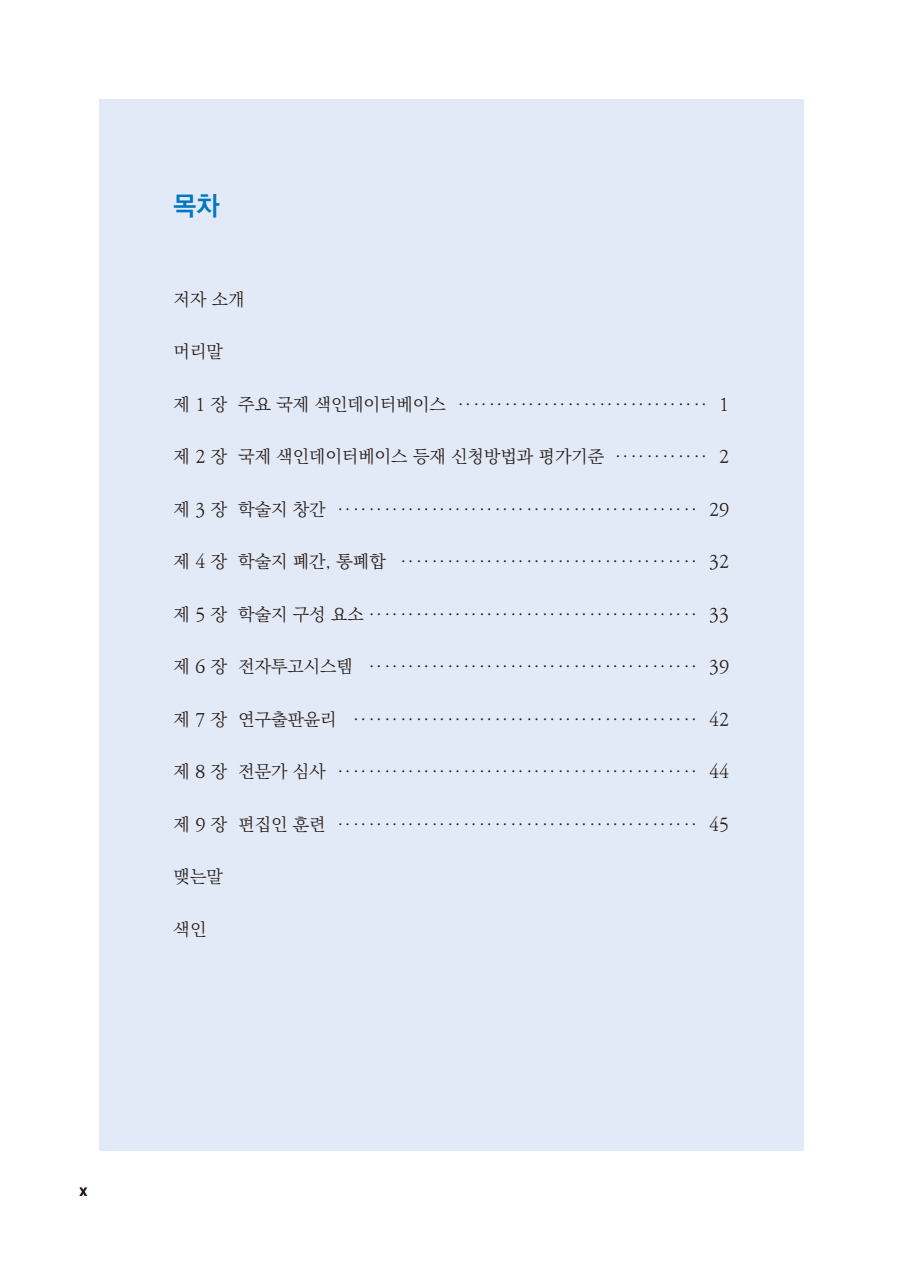
<style>
.page{position:relative;width:903px;height:1275px;background:#fff}
.page>*{position:absolute;margin:0;border:0;box-sizing:border-box;transform-origin:0 0}
.sub_title{font:700 26.25px "Ko Pub Dotum";color:#0077c0}
.t1{font:300 17.5px "Ko Pub Batang";color:#231916}
.t2{font:500 15.75px "Roboto";color:#231916}
</style>
<div class="page">
<div style="left:99px;top:99px;width:705px;height:1052px;background:#e3eaf7"></div>
<p class="sub_title" style="left:174px;top:192px;width:47px">목차</p>
<p class="t1" style="left:174px;top:290px;width:72px">저자 소개</p>
<p class="t1" style="left:174px;top:343px;width:51px">머리말</p>
<p class="t1" style="left:174px;top:395px;width:557px">제 1 장 주요 국제 색인데이터베이스 ‥‥‥‥‥‥‥‥‥‥‥‥‥‥‥‥ 1</p>
<p class="t1" style="left:174px;top:448px;width:557px">제 2 장 국제 색인데이터베이스 등재 신청방법과 평가기준 ‥‥‥‥‥‥ 2</p>
<p class="t1" style="left:174px;top:500px;width:557px">제 3 장 학술지 창간 ‥‥‥‥‥‥‥‥‥‥‥‥‥‥‥‥‥‥‥‥‥‥‥ 29</p>
<p class="t1" style="left:174px;top:553px;width:557px">제 4 장 학술지 폐간, 통폐합 ‥‥‥‥‥‥‥‥‥‥‥‥‥‥‥‥‥‥‥ 32</p>
<p class="t1" style="left:174px;top:605px;width:557px">제 5 장 학술지 구성 요소 ‥‥‥‥‥‥‥‥‥‥‥‥‥‥‥‥‥‥‥‥‥ 33</p>
<p class="t1" style="left:174px;top:658px;width:557px">제 6 장 전자투고시스템 ‥‥‥‥‥‥‥‥‥‥‥‥‥‥‥‥‥‥‥‥‥ 39</p>
<p class="t1" style="left:174px;top:710px;width:557px">제 7 장 연구출판윤리 ‥‥‥‥‥‥‥‥‥‥‥‥‥‥‥‥‥‥‥‥‥‥ 42</p>
<p class="t1" style="left:174px;top:763px;width:557px">제 8 장 전문가 심사 ‥‥‥‥‥‥‥‥‥‥‥‥‥‥‥‥‥‥‥‥‥‥‥ 44</p>
<p class="t1" style="left:174px;top:815px;width:557px">제 9 장 편집인 훈련 ‥‥‥‥‥‥‥‥‥‥‥‥‥‥‥‥‥‥‥‥‥‥‥ 45</p>
<p class="t1" style="left:174px;top:868px;width:51px">맺는말</p>
<p class="t1" style="left:174px;top:920px;width:34px">색인</p>
<p class="t2" style="left:79px;top:1179px;width:9px">x</p>
</div>
